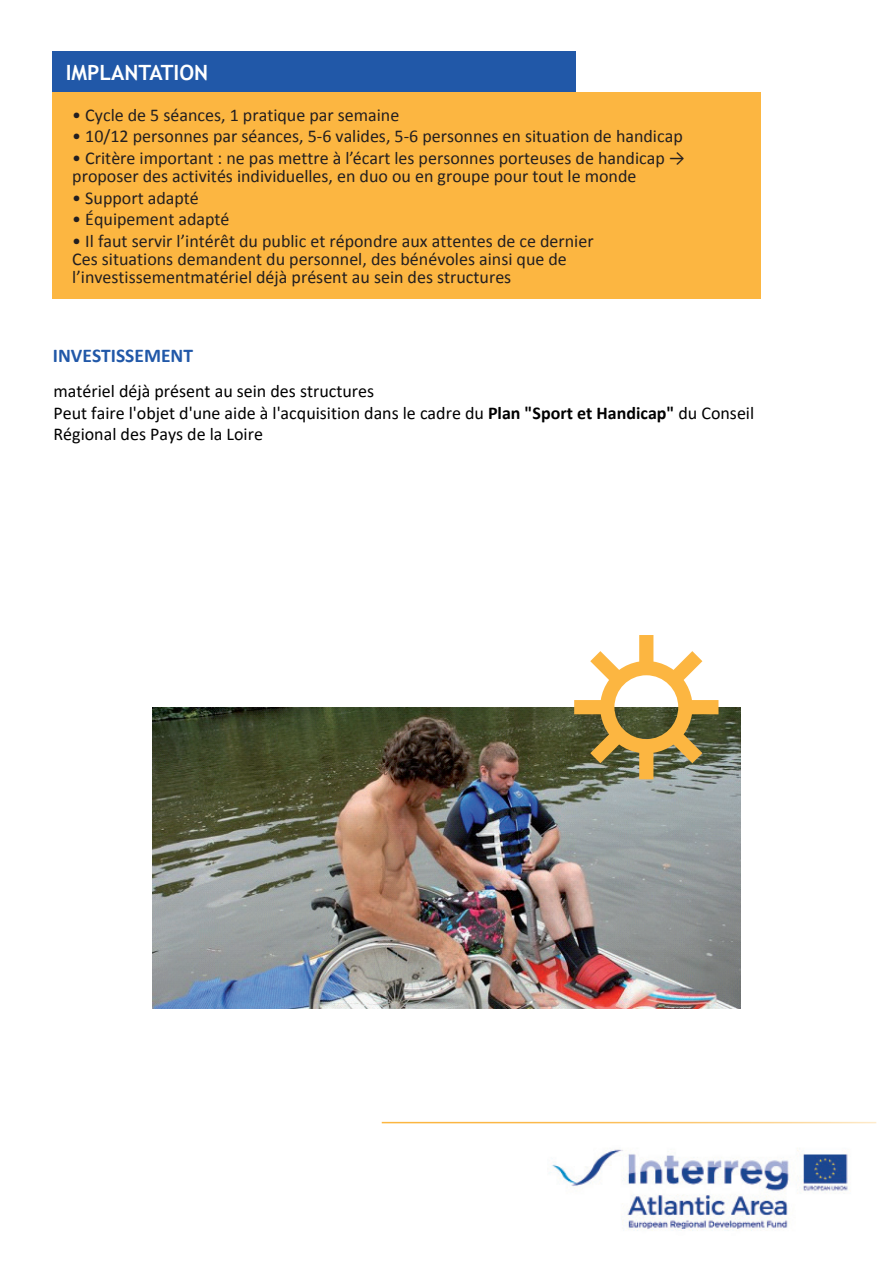
<style>
.page{position:relative;width:893px;height:1263px;background:#fff}
.page>*{position:absolute;margin:0;border:0;box-sizing:border-box;transform-origin:0 0}
.t1{font:700 21px "Trebuchet MS";color:#fff}
.t2{font:700 19.5px "Calibri";color:#2158a8}
.t3{font:18px/18px "Calibri";color:#231f20}
.t4{font:18px/21.6px "Calibri";color:#000}
.s1{font-weight:700}
</style>
<div class="page">
<div style="left:52px;top:92px;width:708px;height:206px;background:#fcb641"></div>
<div style="left:52px;top:51px;width:523px;height:41px;background:#2158a8"></div>
<img style="left:550px;top:1148px;width:300px;height:83px">
<hr style="left:382px;top:1122px;width:494px;height:1px;background:#fcb641">
<img style="left:153px;top:707px;width:587px;height:301px">
<svg style="left:574px;top:635px;width:144px;height:144px"></svg>
<p class="t1" style="left:66px;top:59px;width:144px">IMPLANTATION</p>
<p class="t3" style="left:72px;top:106px;width:329px">• Cycle de 5 séances, 1 pratique par semaine</p>
<p class="t3" style="left:72px;top:128px;width:612px">• 10/12 personnes par séances, 5-6 valides, 5-6 personnes en situation de handicap</p>
<p class="t3" style="left:72px;top:149px;width:614px">• Critère important : ne pas mettre à l’écart les personnes porteuses de handicap → proposer des activités individuelles, en duo ou en groupe pour tout le monde</p>
<p class="t3" style="left:72px;top:189px;width:128px">• Support adapté</p>
<p class="t3" style="left:72px;top:210px;width:159px">• Équipement adapté</p>
<p class="t3" style="left:72px;top:232px;width:523px">• Il faut servir l’intérêt du public et répondre aux attentes de ce dernier<br>Ces situations demandent du personnel, des bénévoles ainsi que de l’investissementmatériel déjà présent au sein des structures</p>
<p class="t2" style="left:53px;top:343px;width:142px">INVeSTISSeMeNT</p>
<p class="t4" style="left:53px;top:380px;width:702px">matériel déjà présent au sein des structures<br>Peut faire l'objet d'une aide à l'acquisition dans le cadre du <span class="s1">Plan "Sport et Handicap"</span> du Conseil<br>Régional des Pays de la Loire</p>
</div>
